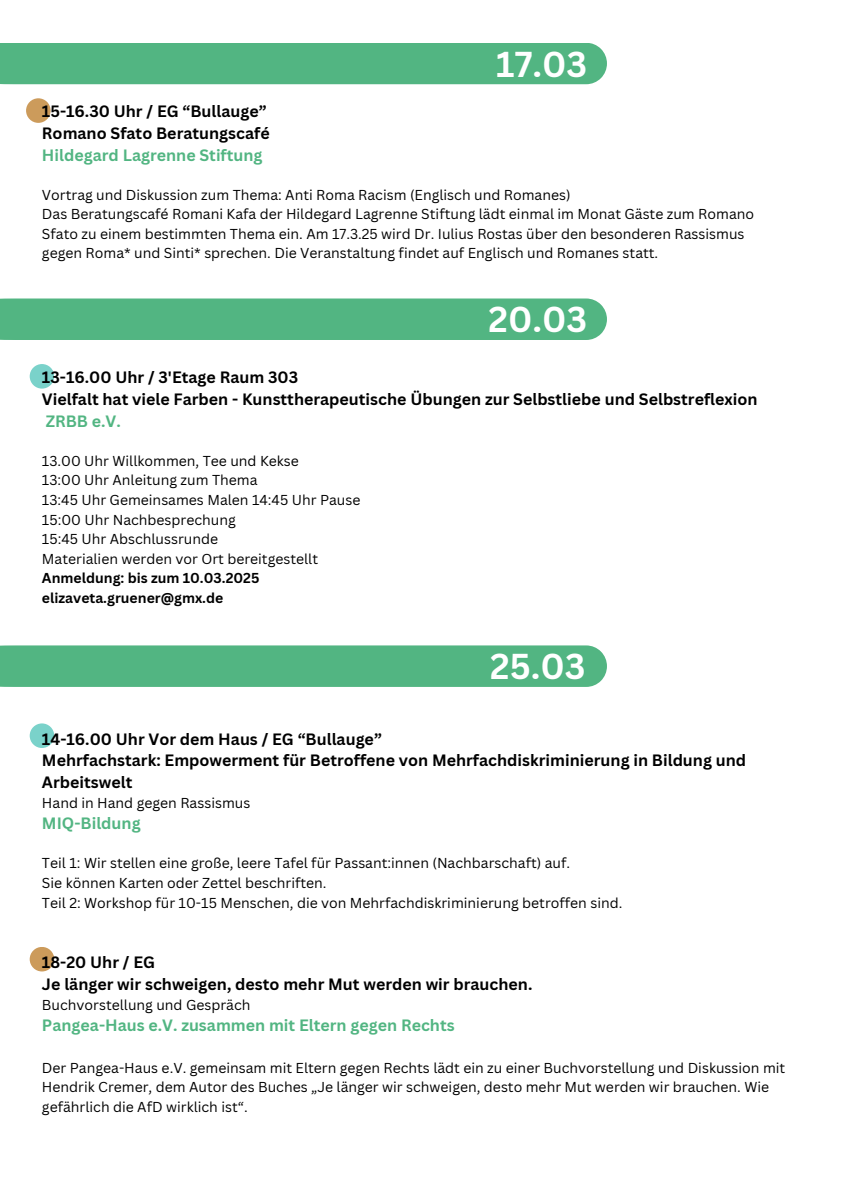
<style>
.page{position:relative;width:842px;height:1191px;background:#fff}
.page>*{position:absolute;margin:0;border:0;box-sizing:border-box;transform-origin:0 0}
.t1{font:700 35px "Canva Sans";color:#fff}
.t2{font:700 16px/21.8px "Canva Sans";color:#000}
.t3{font:700 16px "Canva Sans";color:#52b582}
.t4{font:14px/19.5px "Canva Sans";color:#000}
.t5{font:700 14px "Canva Sans";color:#000}
.s1{color:#52b582}
</style>
<div class="page">
<div style="left:26px;top:98px;width:25px;height:25px;background:#cc9b5b;border-radius:50%"></div>
<div style="left:0;top:43px;width:607px;height:41px;background:#52b582"></div>
<div style="left:0;top:298px;width:607px;height:42px;background:#52b582"></div>
<div style="left:0;top:645px;width:607px;height:41px;background:#52b582"></div>
<div style="left:30px;top:946px;width:24px;height:25px;background:#cc9b5b;border-radius:50%"></div>
<div style="left:30px;top:364px;width:24px;height:24px;background:#7ad2ca;border-radius:50%"></div>
<div style="left:30px;top:723px;width:24px;height:25px;background:#7ad2ca;border-radius:50%"></div>
<p class="t1" style="left:496px;top:39px;width:92px">17.03</p>
<h1 class="t2" style="left:42px;top:100px;width:229px">15-16.30 Uhr / EG “Bullauge”<br>Romano Sfato Beratungscafé<br><span class="s1">Hildegard Lagrenne Stiftung</span></h1>
<h2 class="t4" style="left:42px;top:185px;width:530px">Vortrag und Diskussion zum Thema: Anti Roma Racism (Englisch und Romanes)</h2>
<p class="t4" style="left:42px;top:204px;width:714px">Das Beratungscafé Romani Kafa der Hildegard Lagrenne Stiftung lädt einmal im Monat Gäste zum Romano<br>Sfato zu einem bestimmten Thema ein. Am 17.3.25 wird Dr. Iulius Rostas über den besonderen Rassismus gegen Roma* und Sinti* sprechen. Die Veranstaltung findet auf Englisch und Romanes statt.</p>
<p class="t1" style="left:488px;top:295px;width:100px">20.03</p>
<p class="t2" style="left:42px;top:366px;width:717px">13-16.00 Uhr / 3'Etage Raum 303<br>Vielfalt hat viele Farben - Kunsttherapeutische Übungen zur Selbstliebe und Selbstreflexion<br><span class="s1">ZRBB e.V.</span></p>
<h1 class="t4" style="left:42px;top:451px;width:258px">13.00 Uhr Willkommen, Tee und Kekse</h1>
<h2 class="t4" style="left:42px;top:470px;width:217px">13:00 Uhr Anleitung zum Thema</h2>
<p class="t4" style="left:42px;top:490px;width:320px">13:45 Uhr Gemeinsames Malen 14:45 Uhr Pause</p>
<p class="t4" style="left:42px;top:509px;width:195px">15:00 Uhr Nachbesprechung</p>
<p class="t4" style="left:42px;top:529px;width:178px">15:45 Uhr Abschlussrunde</p>
<p class="t4" style="left:42px;top:548px;width:278px">Materialien werden vor Ort bereitgestellt</p>
<p class="t5" style="left:42px;top:568px;width:219px">Anmeldung: bis zum 10.03.2025</p>
<p class="t5" style="left:42px;top:587px;width:183px">elizaveta.gruener@gmx.de</p>
<h1 class="t1" style="left:490px;top:641px;width:97px">25.03</h1>
<h3 class="t2" style="left:42px;top:727px;width:706px">14-16.00 Uhr Vor dem Haus / EG “Bullauge”<br>Mehrfachstark: Empowerment für Betroffene von Mehrfachdiskriminierung in Bildung und<br>Arbeitswelt</h3>
<h3 class="t4" style="left:42px;top:792px;width:210px">Hand in Hand gegen Rassismus</h3>
<h3 class="t3" style="left:42px;top:812px;width:100px">MIQ-Bildung</h3>
<p class="t4" style="left:42px;top:853px;width:530px">Teil 1: Wir stellen eine große, leere Tafel für Passant:innen (Nachbarschaft) auf.</p>
<p class="t4" style="left:42px;top:872px;width:286px">Sie können Karten oder Zettel beschriften.</p>
<p class="t4" style="left:42px;top:892px;width:582px">Teil 2: Workshop für 10-15 Menschen, die von Mehrfachdiskriminierung betroffen sind.</p>
<h3 class="t2" style="left:42px;top:951px;width:492px">18-20 Uhr / EG<br>Je länger wir schweigen, desto mehr Mut werden wir brauchen.</h3>
<h3 class="t4" style="left:42px;top:994px;width:210px">Buchvorstellung und Gespräch</h3>
<h3 class="t3" style="left:42px;top:1014px;width:414px">Pangea-Haus e.V. zusammen mit Eltern gegen Rechts</h3>
<p class="t4" style="left:42px;top:1057px;width:745px">Der Pangea-Haus e.V. gemeinsam mit Eltern gegen Rechts lädt ein zu einer Buchvorstellung und Diskussion mit<br>Hendrik Cremer, dem Autor des Buches „Je länger wir schweigen, desto mehr Mut werden wir brauchen. Wie gefährlich die AfD wirklich ist“.</p>
</div>
